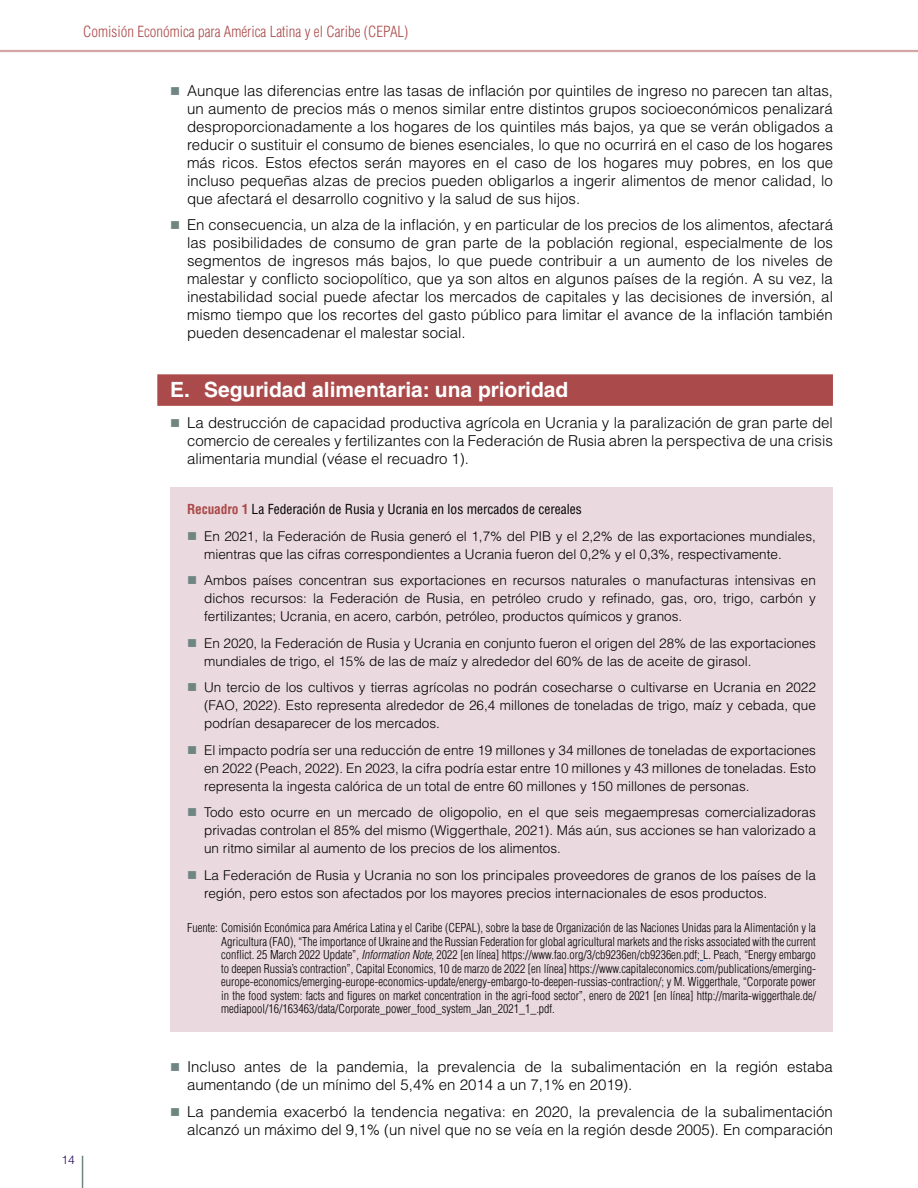
<style>
.page{position:relative;width:918px;height:1188px;background:#fff}
.page>*{position:absolute;margin:0;border:0;box-sizing:border-box;transform-origin:0 0}
.t1{font:700 21px "Helvetica LT Std";color:#fff}
.t2{font:300 15px/18px "Helvetica LT Std";color:#000;text-align:justify}
.t3{font:300 condensed 15px "Helvetica LT Std";color:#ab4a4a}
.t4{font:300 13.5px/18px "Helvetica LT Std";color:#000}
.t5{font:300 condensed 12px/13.5px "Helvetica LT Std";color:#000;text-align:justify}
.t6{font:300 12px "Helvetica LT Std";color:#250c59}
.s1{font-weight:700;font-stretch:condensed;color:#ab4a4a}
.s2{font-weight:400;font-stretch:condensed}
.s3{font-style:italic}
</style>
<div class="page">
<hr style="left:0;top:50px;width:918px;height:2px;background:#d5a4a4">
<hr style="left:82px;top:1156px;width:1px;height:32px;background:#6e8582">
<div style="left:157px;top:374px;width:676px;height:32px;background:#ab4a4a"></div>
<div style="left:170px;top:487px;width:663px;height:545px;background:#ead9de"></div>
<p class="t3" style="left:83px;top:22px;width:327px">Comisión Económica para América Latina y el Caribe (CEPAL)</p>
<p class="t2" style="left:187px;top:81px;width:647px">Aunque las diferencias entre las tasas de inflación por quintiles de ingreso no parecen tan altas, un aumento de precios más o menos similar entre distintos grupos socioeconómicos penalizará desproporcionadamente a los hogares de los quintiles más bajos, ya que se verán obligados a reducir o sustituir el consumo de bienes esenciales, lo que no ocurrirá en el caso de los hogares más ricos. Estos efectos serán mayores en el caso de los hogares muy pobres, en los que incluso pequeñas alzas de precios pueden obligarlos a ingerir alimentos de menor calidad, lo que afectará el desarrollo cognitivo y la salud de sus hijos.</p>
<p class="t2" style="left:187px;top:216px;width:647px">En consecuencia, un alza de la inflación, y en particular de los precios de los alimentos, afectará las posibilidades de consumo de gran parte de la población regional, especialmente de los segmentos de ingresos más bajos, lo que puede contribuir a un aumento de los niveles de malestar y conflicto sociopolítico, que ya son altos en algunos países de la región. A su vez, la inestabilidad social puede afectar los mercados de capitales y las decisiones de inversión, al mismo tiempo que los recortes del gasto público para limitar el avance de la inflación también pueden desencadenar el malestar social.</p>
<h1 class="t1" style="left:170px;top:377px;width:400px">E. Seguridad alimentaria: una prioridad</h1>
<p class="t2" style="left:187px;top:414px;width:647px">La destrucción de capacidad productiva agrícola en Ucrania y la paralización de gran parte del comercio de cereales y fertilizantes con la Federación de Rusia abren la perspectiva de una crisis alimentaria mundial (véase el recuadro 1).</p>
<p class="t4" style="left:204px;top:496px;width:613px;line-height:26.5px;text-indent:-17px"><span class="s1">Recuadro 1</span> <span class="s2">La Federación de Rusia y Ucrania en los mercados de cereales<br></span>En 2021, la Federación de Rusia generó el 1,7% del PIB y el 2,2% de las exportaciones mundiales,</p>
<p class="t4" style="left:204px;top:540px;width:613px;line-height:26.5px">mientras que las cifras correspondientes a Ucrania fueron del 0,2% y el 0,3%, respectivamente.<br>Ambos países concentran sus exportaciones en recursos naturales o manufacturas intensivas en</p>
<p class="t4" style="left:204px;top:589px;width:613px">dichos recursos: la Federación de Rusia, en petróleo crudo y refinado, gas, oro, trigo, carbón y fertilizantes; Ucrania, en acero, carbón, petróleo, productos químicos y granos.</p>
<p class="t4" style="left:204px;top:634px;width:613px">En 2020, la Federación de Rusia y Ucrania en conjunto fueron el origen del 28% de las exportaciones mundiales de trigo, el 15% de las de maíz y alrededor del 60% de las de aceite de girasol.</p>
<p class="t4" style="left:204px;top:678px;width:613px;text-align:justify">Un tercio de los cultivos y tierras agrícolas no podrán cosecharse o cultivarse en Ucrania en 2022 (FAO, 2022). Esto representa alrededor de 26,4 millones de toneladas de trigo, maíz y cebada, que podrían desaparecer de los mercados.</p>
<p class="t4" style="left:204px;top:741px;width:613px;text-align:justify">El impacto podría ser una reducción de entre 19 millones y 34 millones de toneladas de exportaciones en 2022 (Peach, 2022). En 2023, la cifra podría estar entre 10 millones y 43 millones de toneladas. Esto representa la ingesta calórica de un total de entre 60 millones y 150 millones de personas.</p>
<p class="t4" style="left:204px;top:803px;width:613px;text-align:justify">Todo esto ocurre en un mercado de oligopolio, en el que seis megaempresas comercializadoras privadas controlan el 85% del mismo (Wiggerthale, 2021). Más aún, sus acciones se han valorizado a un ritmo similar al aumento de los precios de los alimentos.</p>
<p class="t4" style="left:204px;top:866px;width:613px">La Federación de Rusia y Ucrania no son los principales proveedores de granos de los países de la región, pero estos son afectados por los mayores precios internacionales de esos productos.</p>
<p class="t5" style="left:221px;top:921px;width:596px;text-indent:-34px">Fuente: Comisión Económica para América Latina y el Caribe (CEPAL), sobre la base de Organización de las Naciones Unidas para la Alimentación y la Agricultura (FAO), “The importance of Ukraine and the Russian Federation for global agricultural markets and the risks associated with the current conflict. 25 March 2022 Update”, <span class="s3">Information Note</span>, 2022 [en línea] https://www.fao.org/3/cb9236en/cb9236en.pdf; L. Peach, “Energy embargo to deepen Russia’s contraction”, Capital Economics, 10 de marzo de 2022 [en línea] https://www.capitaleconomics.com/publications/emerging&shy;europe-economics/emerging-europe-economics-update/energy-embargo-to-deepen-russias-contraction/; y M. Wiggerthale, “Corporate power in the food system: facts and figures on market concentration in the agri-food sector”, enero de 2021 [en línea] http://marita-wiggerthale.de/ mediapool/16/163463/data/Corporate_power_food_system_Jan_2021_1_.pdf.</p>
<p class="t6" style="left:61px;top:1153px;width:15px">14</p>
<p class="t2" style="left:187px;top:1058px;width:647px">Incluso antes de la pandemia, la prevalencia de la subalimentación en la región estaba aumentando (de un mínimo del 5,4% en 2014 a un 7,1% en 2019).</p>
<p class="t2" style="left:187px;top:1102px;width:647px">La pandemia exacerbó la tendencia negativa: en 2020, la prevalencia de la subalimentación alcanzó un máximo del 9,1% (un nivel que no se veía en la región desde 2005). En comparación</p>
</div>
